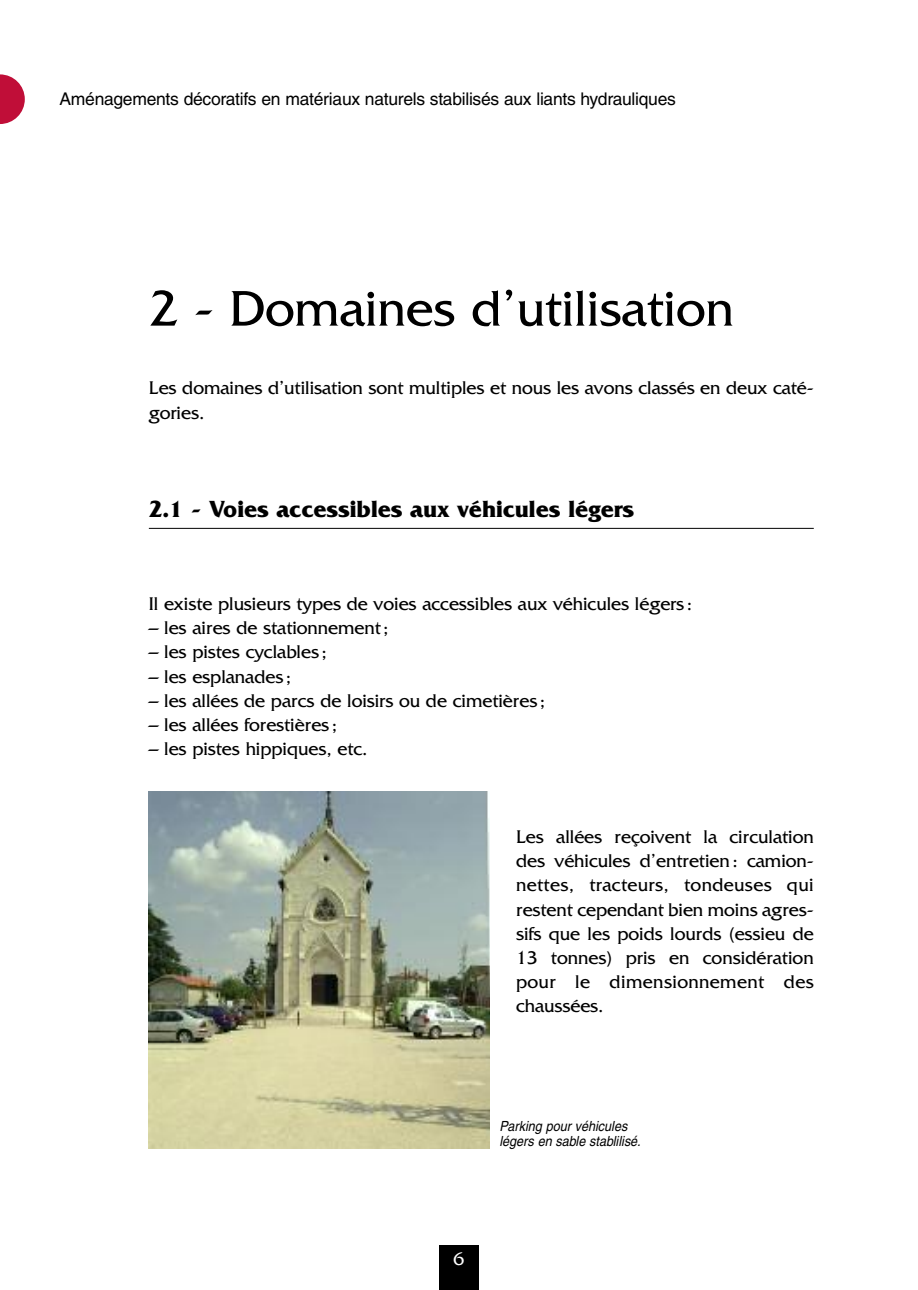
<style>
.page{position:relative;width:918px;height:1290px;background:#fff}
.page>*{position:absolute;margin:0;border:0;box-sizing:border-box;transform-origin:0 0}
.t1{font:52.5px "Friz Quadrata";color:#000}
.t2{font:700 24.5px "Friz Quadrata";letter-spacing:-.005em;color:#000}
.t3{font:19.25px/24.2px "Friz Quadrata";letter-spacing:-.005em;color:#000}
.t4{font:19.25px "Friz Quadrata";color:#fff}
.t5{font:17.5px "Helvetica";letter-spacing:-.015em;color:#000}
.t6{font:italic 14px/15.8px "Helvetica";color:#000;scale:.9 1}
</style>
<div class="page">
<hr style="left:149px;top:528px;width:665px;height:1px;background:#000">
<div style="left:439px;top:1245px;width:40px;height:45px;background:#000"></div>
<svg style="left:0;top:74px;width:25px;height:50px"></svg>
<img style="left:149px;top:791px;width:341px;height:357px">
<p class="t5" style="left:60px;top:92px;width:618px">Aménagements décoratifs en matériaux naturels stabilisés aux liants hydrauliques</p>
<h1 class="t1" style="left:149px;top:277px;width:586px">2 - Domaines d’utilisation</h1>
<p class="t3" style="left:149px;top:376px;width:666px">Les domaines d’utilisation sont multiples et nous les avons classés en deux caté&shy;gories.</p>
<p class="t2" style="left:149px;top:494px;width:487px">2.1 - Voies accessibles aux véhicules légers</p>
<p class="t3" style="left:149px;top:591px;width:545px">Il existe plusieurs types de voies accessibles aux véhicules légers :</p>
<p class="t3" style="left:149px;top:615px;width:241px">– les aires de stationnement;</p>
<p class="t3" style="left:149px;top:640px;width:180px">– les pistes cyclables ;</p>
<p class="t3" style="left:149px;top:664px;width:144px">– les esplanades ;</p>
<p class="t3" style="left:149px;top:688px;width:398px">– les allées de parcs de loisirs ou de cimetières ;</p>
<p class="t3" style="left:149px;top:712px;width:190px">– les allées forestières ;</p>
<p class="t3" style="left:149px;top:736px;width:220px">– les pistes hippiques, etc.</p>
<p class="t3" style="left:516px;top:824px;width:299px;text-align:justify">Les allées reçoivent la circulation des véhicules d’entretien: camion&shy;nettes, tracteurs, tondeuses qui restent cependant bien moins agres&shy;sifs que les poids lourds (essieu de 13 tonnes) pris en considération pour le dimensionnement des chaussées.</p>
<p class="t6" style="left:499px;top:1119px;width:158px">Parking pour véhicules légers en sable stablilisé.</p>
<p class="t4" style="left:453px;top:1246px;width:12px">6</p>
</div>
